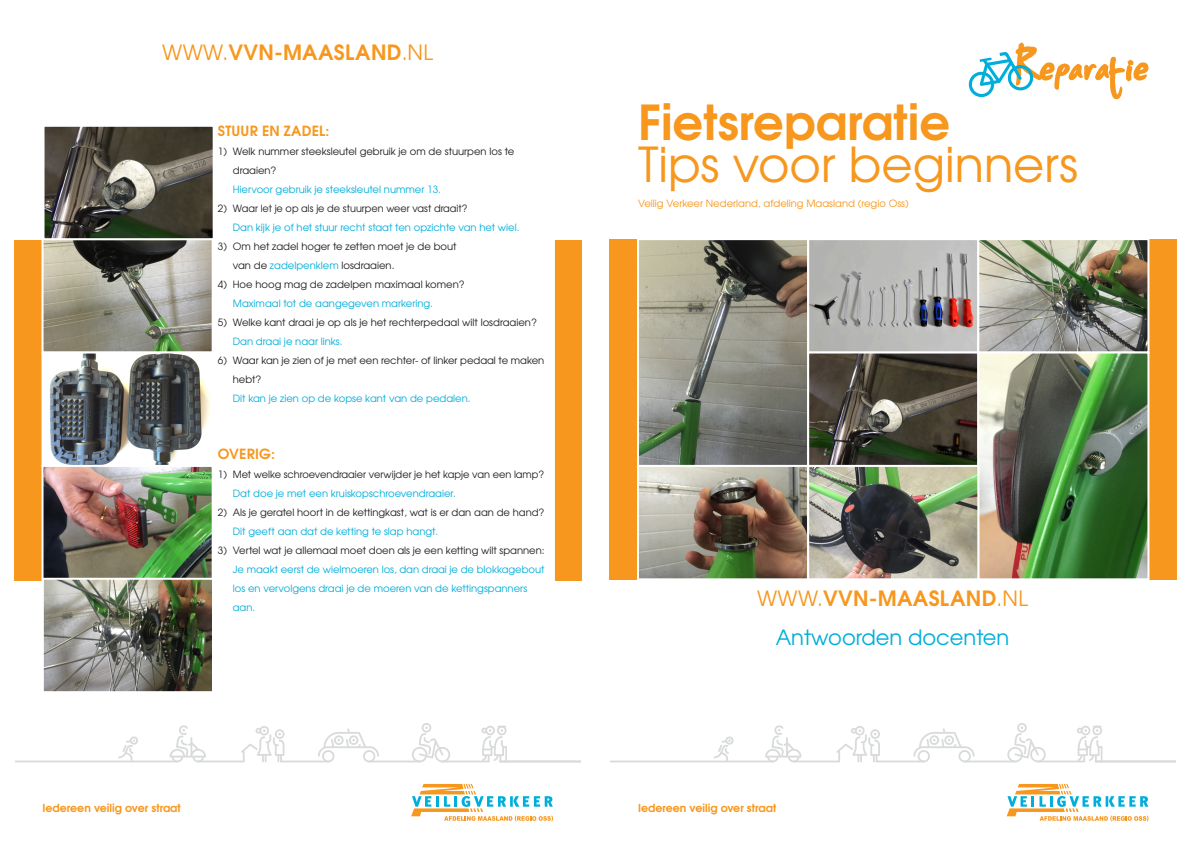
<style>
.page{position:relative;width:1191px;height:842px;background:#fff}
.page>*{position:absolute;margin:0;border:0;box-sizing:border-box;transform-origin:0 0}
.t1{font:48px "Te X Gyre Adventor";color:#f7971d}
.t2{font:700 48px "Te X Gyre Adventor";color:#f7971d}
.t3{font:700 21px "Te X Gyre Adventor";letter-spacing:.015em;color:#f7971d}
.t4{font:21px "Te X Gyre Adventor";color:#00aedc}
.t5{font:700 14px "Te X Gyre Adventor";letter-spacing:.015em;color:#f7971d}
.t6{font:700 11px "Te X Gyre Adventor";color:#f7971d}
.t7{font:10px/19px "Te X Gyre Adventor";color:#231f20}
.t8{font:10px/19px "Te X Gyre Adventor";color:#00aedc}
.t9{font:10px "Te X Gyre Adventor";color:#f7971d}
.s1{font-weight:400}
.s2{color:#00aedc}
.s3{color:#231f20}
</style>
<div class="page">
<svg style="left:411px;top:784px;width:142px;height:37px"></svg>
<hr style="left:0;top:760px;width:178px;height:2px;background:#d9dbdb">
<svg style="left:118px;top:723px;width:463px;height:39px"></svg>
<div style="left:0;top:729px;width:14px;height:62px;background:#fff"></div>
<svg style="left:1006px;top:784px;width:142px;height:37px"></svg>
<hr style="left:595px;top:760px;width:179px;height:2px;background:#d9dbdb">
<svg style="left:713px;top:723px;width:463px;height:39px"></svg>
<div style="left:595px;top:729px;width:14px;height:62px;background:#fff"></div>
<svg style="left:968px;top:43px;width:180px;height:56px"></svg>
<div style="left:609px;top:239px;width:567px;height:340px;background:#f7971d"></div>
<img style="left:640px;top:241px;width:506px;height:336px">
<div style="left:637px;top:238px;width:172px;height:229px;border:2px solid #fff"></div>
<div style="left:807px;top:238px;width:172px;height:115px;border:2px solid #fff"></div>
<div style="left:977px;top:238px;width:172px;height:115px;border:2px solid #fff"></div>
<div style="left:807px;top:351px;width:172px;height:116px;border:2px solid #fff"></div>
<div style="left:977px;top:351px;width:172px;height:229px;border:2px solid #fff"></div>
<div style="left:637px;top:465px;width:172px;height:115px;border:2px solid #fff"></div>
<div style="left:807px;top:465px;width:172px;height:115px;border:2px solid #fff"></div>
<div style="left:14px;top:240px;width:567px;height:340px;background:#f7971d"></div>
<div style="left:43px;top:238px;width:512px;height:344px;background:#fff"></div>
<img style="left:45px;top:128px;width:167px;height:222px">
<div style="left:42px;top:238px;width:172px;height:115px;border:2px solid #fff"></div>
<img style="left:50px;top:354px;width:161px;height:110px">
<div style="left:42px;top:351px;width:172px;height:116px;border:2px solid #fff"></div>
<img style="left:45px;top:468px;width:166px;height:222px">
<div style="left:42px;top:465px;width:172px;height:115px;border:2px solid #fff"></div>
<div style="left:42px;top:578px;width:172px;height:115px;border:2px solid #fff"></div>
<div style="left:43px;top:125px;width:172px;height:115px;border:2px solid #fff"></div>
<p class="t3" style="left:162px;top:34px;width:272px"><span class="s1">WWW.</span>VVN-MAASLAND<span class="s1">.NL</span></p>
<p class="t5" style="left:218px;top:119px;width:113px">STUUR EN ZADEL:</p>
<p class="t7" style="left:218px;top:141px;width:298px">1) Welk nummer steeksleutel gebruik je om de stuurpen los te</p>
<p class="t7" style="left:233px;top:160px;width:45px">draaien?</p>
<p class="t8" style="left:233px;top:179px;width:210px">Hiervoor gebruik je steeksleutel nummer 13.</p>
<p class="t7" style="left:218px;top:198px;width:251px">2) Waar let je op als je de stuurpen weer vast draait?</p>
<p class="t8" style="left:233px;top:217px;width:288px">Dan kijk je of het stuur recht staat ten opzichte van het wiel.</p>
<p class="t7" style="left:218px;top:236px;width:240px">3) Om het zadel hoger te zetten moet je de bout</p>
<p class="t7" style="left:233px;top:255px;width:163px">van de <span class="s2">zadelpenklem</span> losdraaien.</p>
<p class="t7" style="left:218px;top:274px;width:248px">4) Hoe hoog mag de zadelpen maximaal komen?</p>
<p class="t8" style="left:233px;top:293px;width:202px">Maximaal tot de aangegeven markering.</p>
<p class="t7" style="left:233px;top:312px;width:305px;text-indent:-15px">5) Welke kant draai je op als je het rechterpedaal wilt losdraaien?<br><span class="s2">Dan draai je naar links.</span></p>
<p class="t7" style="left:233px;top:350px;width:313px;text-indent:-15px">6) Waar kan je zien of je met een rechter- of linker pedaal te maken hebt?</p>
<p class="t8" style="left:233px;top:388px;width:239px">Dit kan je zien op de kopse kant van de pedalen.</p>
<p class="t5" style="left:218px;top:442px;width:59px">OVERIG:</p>
<p class="t7" style="left:233px;top:464px;width:313px;text-indent:-15px">1) Met welke schroevendraaier verwijder je het kapje van een lamp?<br><span class="s2">Dat doe je met een kruiskopschroevendraaier.</span></p>
<p class="t7" style="left:233px;top:502px;width:313px;text-indent:-15px">2) Als je geratel hoort in de kettingkast, wat is er dan aan de hand?<br><span class="s2">Dit geeft aan dat de ketting te slap hangt.</span></p>
<p class="t8" style="left:233px;top:540px;width:313px;text-indent:-15px"><span class="s3">3) Vertel wat je allemaal moet doen als je een ketting wilt spannen:<br></span>Je maakt eerst de wielmoeren los, dan draai je de blokkagebout los en vervolgens draai je de moeren van de kettingspanners aan.</p>
<p class="t6" style="left:43px;top:798px;width:140px">Iedereen veilig over straat</p>
<p class="t2" style="left:638px;top:80px;width:313px">Fietsreparatie</p>
<p class="t1" style="left:638px;top:126px;width:441px">Tips voor beginners</p>
<p class="t9" style="left:638px;top:195px;width:272px">Veilig Verkeer Nederland, afdeling Maasland (regio Oss)</p>
<p class="t3" style="left:757px;top:580px;width:272px"><span class="s1">WWW.</span>VVN-MAASLAND<span class="s1">.NL</span></p>
<p class="t4" style="left:775px;top:620px;width:235px">Antwoorden docenten</p>
<p class="t6" style="left:638px;top:798px;width:140px">Iedereen veilig over straat</p>
</div>
